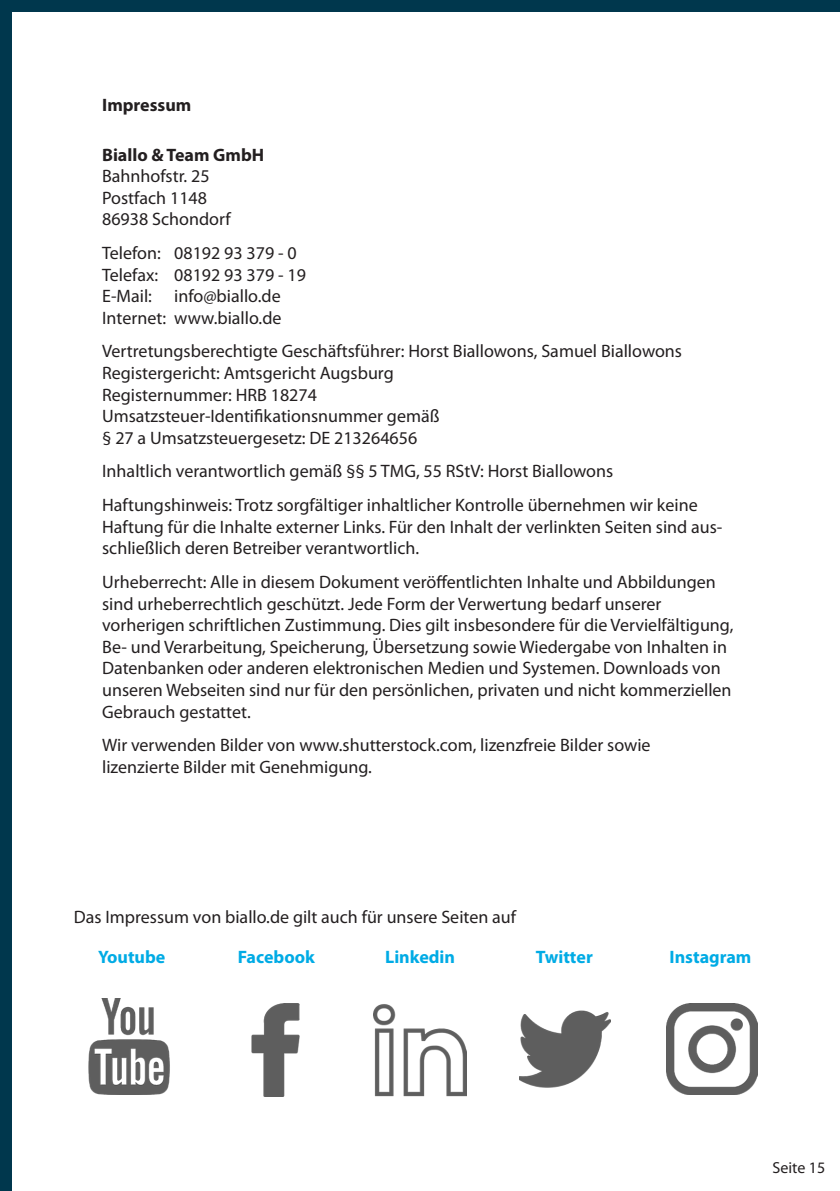
<style>
.page{position:relative;width:840px;height:1191px;background:#fff}
.page>*{position:absolute;margin:0;border:0;box-sizing:border-box;transform-origin:0 0}
.Impressum_Fliesstext{font:18px/21.6px "Myriad Pro";color:#231f20}
.Impressum_Print{font:18px/21.6px "Myriad Pro";color:#231f20}
.Impressum_Social_Net{font:700 18px "Myriad Pro";color:#00abe5}
.Impressum_Fliesstext-2{font:700 18px "Myriad Pro";color:#231f20}
.t1{font:16px "Myriad Pro";color:#231f20}
</style>
<div class="page">
<div style="left:0;top:0;width:839px;height:11px;background:#00374d"></div>
<div style="left:0;top:0;width:11px;height:1191px;background:#00374d"></div>
<img style="left:251px;top:1003px;width:49px;height:93px">
<img style="left:519px;top:1010px;width:91px;height:78px">
<img style="left:666px;top:1003px;width:91px;height:91px">
<img style="left:373px;top:1004px;width:93px;height:92px">
<img style="left:88px;top:998px;width:82px;height:96px">
<p class="Impressum_Fliesstext-2" style="left:102px;top:93px;width:91px">Impressum</p>
<p class="Impressum_Fliesstext-2" style="left:102px;top:143px;width:163px">Biallo &amp; Team GmbH</p>
<p class="Impressum_Fliesstext" style="left:102px;top:165px;width:109px">Bahnhofstr. 25</p>
<p class="Impressum_Fliesstext" style="left:102px;top:187px;width:106px">Postfach 1148</p>
<p class="Impressum_Fliesstext" style="left:102px;top:208px;width:130px">86938 Schondorf</p>
<p class="Impressum_Fliesstext" style="left:102px;top:242px;width:196px">Telefon: 08192 93 379 - 0</p>
<p class="Impressum_Fliesstext" style="left:102px;top:263px;width:205px">Telefax: 08192 93 379 - 19</p>
<p class="Impressum_Fliesstext" style="left:102px;top:285px;width:180px">E-Mail: info@biallo.de</p>
<p class="Impressum_Fliesstext" style="left:102px;top:307px;width:181px">Internet: www.biallo.de</p>
<p class="Impressum_Fliesstext" style="left:102px;top:340px;width:581px">Vertretungsberechtigte Geschäftsführer: Horst Biallowons, Samuel Biallowons</p>
<p class="Impressum_Fliesstext" style="left:102px;top:362px;width:293px">Registergericht: Amtsgericht Augsburg</p>
<p class="Impressum_Fliesstext" style="left:102px;top:383px;width:216px">Registernummer: HRB 18274</p>
<p class="Impressum_Fliesstext" style="left:102px;top:405px;width:339px">Umsatzsteuer-Identifikationsnummer gemäß § 27 a Umsatzsteuergesetz: DE 213264656</p>
<p class="Impressum_Fliesstext" style="left:102px;top:460px;width:512px">Inhaltlich verantwortlich gemäß §§ 5 TMG, 55 RStV: Horst Biallowons</p>
<p class="Impressum_Fliesstext" style="left:102px;top:494px;width:621px">Haftungshinweis: Trotz sorgfältiger inhaltlicher Kontrolle übernehmen wir keine<br>Haftung für die Inhalte externer Links. Für den Inhalt der verlinkten Seiten sind aus&shy;schließlich deren Betreiber verantwortlich.</p>
<p class="Impressum_Print" style="left:102px;top:571px;width:632px">Urheberrecht: Alle in diesem Dokument veröffentlichten Inhalte und Abbildungen sind urheberrechtlich geschützt. Jede Form der Verwertung bedarf unserer vorherigen schriftlichen Zustimmung. Dies gilt insbesondere für die Vervielfältigung, Be- und Verarbeitung, Speicherung, Übersetzung sowie Wiedergabe von Inhalten in Datenbanken oder anderen elektronischen Medien und Systemen. Downloads von unseren Webseiten sind nur für den persönlichen, privaten und nicht kommerziellen Gebrauch gestattet.</p>
<p class="Impressum_Fliesstext" style="left:102px;top:734px;width:549px">Wir verwenden Bilder von www.shutterstock.com, lizenzfreie Bilder sowie lizenzierte Bilder mit Genehmigung.</p>
<p class="Impressum_Print" style="left:74px;top:906px;width:443px">Das Impressum von biallo.de gilt auch für unsere Seiten auf</p>
<p class="Impressum_Social_Net" style="left:98px;top:945px;width:69px">Youtube</p>
<p class="Impressum_Social_Net" style="left:238px;top:945px;width:79px">Facebook</p>
<p class="Impressum_Social_Net" style="left:385px;top:945px;width:71px">Linkedin</p>
<p class="Impressum_Social_Net" style="left:535px;top:945px;width:58px">Twitter</p>
<p class="Impressum_Social_Net" style="left:669px;top:945px;width:83px">Instagram</p>
<p class="t1" style="left:772px;top:1157px;width:54px">Seite 15</p>
</div>
